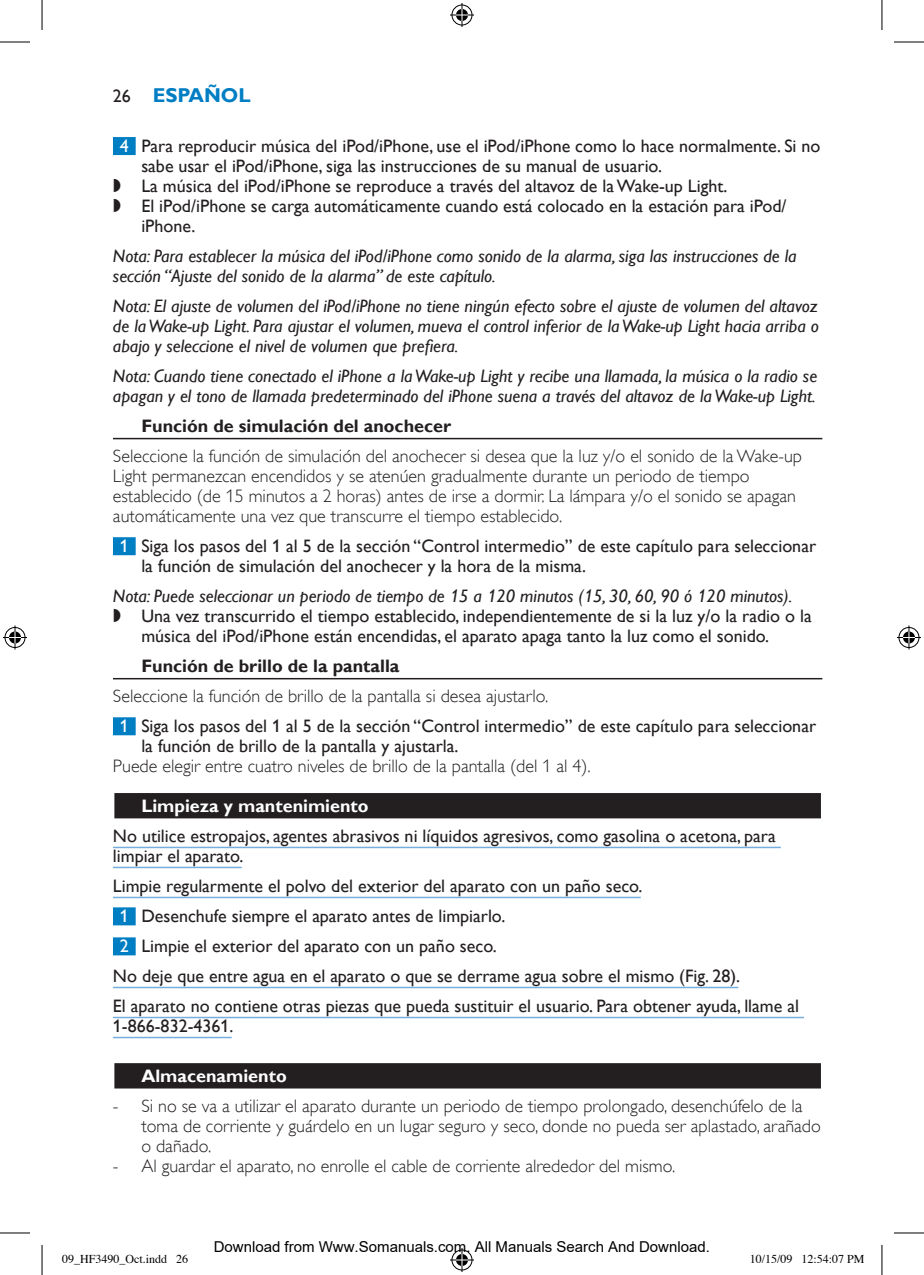
<style>
.page{position:relative;width:924px;height:1275px;background:#fff}
.page>*{position:absolute;margin:0;border:0;box-sizing:border-box;transform-origin:0 0}
.t1{font:700 20px "Gill Sans Alt One WGL";color:#007ec4}
.t2{font:18px/20px "Gill Sans Alt One WGL";color:#231f20}
.t3{font:18px/20px "Gill Sans Alt One WGL Light";color:#231f20}
.t4{font:italic 18px/20px "Gill Sans Alt One WGL";color:#231f20}
.t5{font:700 18px "Gill Sans Alt One WGL";color:#231f20}
.t6{font:700 18px "Gill Sans Alt One WGL";color:#fff}
.t7{font:15px "Arial";color:#000}
.t8{font:12px "Times";color:#000}
.s1{font-weight:400;font-size:18px;color:#231f20}
.s2{color:#fff}
.s3{font-family:"Philips Ll Font Plain"}
</style>
<div class="page">
<div style="left:113px;top:137px;width:23px;height:18px;background:#007ec4"></div>
<hr style="left:113px;top:438px;width:709px;height:1px;background:#231f20">
<div style="left:113px;top:537px;width:23px;height:18px;background:#007ec4"></div>
<hr style="left:113px;top:678px;width:709px;height:1px;background:#231f20">
<div style="left:113px;top:717px;width:23px;height:18px;background:#007ec4"></div>
<div style="left:113px;top:792px;width:709px;height:28px;background:#a5a3a4"></div>
<div style="left:114px;top:793px;width:706px;height:25px;background:#231f20"></div>
<hr style="left:113px;top:846px;width:667px;height:2px;background:#77aedd">
<hr style="left:113px;top:866px;width:128px;height:2px;background:#77aedd">
<hr style="left:113px;top:896px;width:527px;height:2px;background:#77aedd">
<div style="left:113px;top:907px;width:23px;height:18px;background:#007ec4"></div>
<div style="left:113px;top:937px;width:23px;height:18px;background:#007ec4"></div>
<hr style="left:113px;top:986px;width:625px;height:2px;background:#77aedd">
<hr style="left:113px;top:1016px;width:690px;height:2px;background:#77aedd">
<hr style="left:113px;top:1036px;width:118px;height:2px;background:#77aedd">
<div style="left:113px;top:1062px;width:709px;height:28px;background:#8c8a8a"></div>
<div style="left:114px;top:1063px;width:706px;height:25px;background:#231f20"></div>
<hr style="left:0;top:42px;width:30px;height:1px;background:#000">
<hr style="left:893px;top:42px;width:30px;height:1px;background:#000">
<hr style="left:0;top:1232px;width:30px;height:1px;background:#000">
<hr style="left:893px;top:1232px;width:30px;height:1px;background:#000">
<hr style="left:42px;top:0;width:1px;height:30px;background:#000">
<hr style="left:42px;top:1245px;width:1px;height:30px;background:#000">
<hr style="left:881px;top:0;width:1px;height:30px;background:#000">
<hr style="left:881px;top:1245px;width:1px;height:30px;background:#000">
<svg style="left:450px;top:3px;width:24px;height:24px"></svg>
<svg style="left:450px;top:1248px;width:24px;height:24px"></svg>
<svg style="left:3px;top:625px;width:24px;height:24px"></svg>
<svg style="left:897px;top:625px;width:23px;height:24px"></svg>
<p class="t1" style="left:113px;top:82px;width:139px"><span class="s1">26</span> Español</p>
<p class="t2" style="left:120px;top:136px;width:701px"><span class="s2">4</span> Para reproducir música del iPod/iPhone, use el iPod/iPhone como lo hace normalmente. Si no</p>
<p class="t2" style="left:141px;top:156px;width:522px">sabe usar el iPod/iPhone, siga las instrucciones de su manual de usuario.</p>
<p class="t2" style="left:113px;top:176px;width:615px"><span class="s3">,</span> La música del iPod/iPhone se reproduce a través del altavoz de la Wake-up Light.</p>
<p class="t2" style="left:113px;top:196px;width:675px"><span class="s3">,</span> El iPod/iPhone se carga automáticamente cuando está colocado en la estación para iPod/</p>
<p class="t2" style="left:141px;top:216px;width:55px">iPhone.</p>
<p class="t4" style="left:113px;top:246px;width:684px">Nota: Para establecer la música del iPod/iPhone como sonido de la alarma, siga las instrucciones de la sección “Ajuste del sonido de la alarma” de este capítulo.</p>
<p class="t4" style="left:113px;top:296px;width:707px;text-align:justify">Nota: El ajuste de volumen del iPod/iPhone no tiene ningún efecto sobre el ajuste de volumen del altavoz de la Wake-up Light. Para ajustar el volumen, mueva el control inferior de la Wake-up Light hacia arriba o abajo y seleccione el nivel de volumen que prefiera.</p>
<p class="t4" style="left:113px;top:366px;width:705px">Nota: Cuando tiene conectado el iPhone a la Wake-up Light y recibe una llamada, la música o la radio se apagan y el tono de llamada predeterminado del iPhone suena a través del altavoz de la Wake-up Light.</p>
<p class="t5" style="left:141px;top:414px;width:311px">Función de simulación del anochecer</p>
<p class="t3" style="left:113px;top:446px;width:690px">Seleccione la función de simulación del anochecer si desea que la luz y/o el sonido de la Wake-up Light permanezcan encendidos y se atenúen gradualmente durante un periodo de tiempo establecido (de 15 minutos a 2 horas) antes de irse a dormir. La lámpara y/o el sonido se apagan automáticamente una vez que transcurre el tiempo establecido.</p>
<p class="t2" style="left:141px;top:536px;width:676px;text-indent:-22px"><span class="s2">1</span> Siga los pasos del 1 al 5 de la sección “Control intermedio” de este capítulo para seleccionar la función de simulación del anochecer y la hora de la misma.</p>
<p class="t4" style="left:113px;top:586px;width:680px">Nota: Puede seleccionar un periodo de tiempo de 15 a 120 minutos (15, 30, 60, 90 ó 120 minutos).</p>
<p class="t2" style="left:113px;top:606px;width:700px"><span class="s3">,</span> Una vez transcurrido el tiempo establecido, independientemente de si la luz y/o la radio o la</p>
<p class="t2" style="left:141px;top:626px;width:629px">música del iPod/iPhone están encendidas, el aparato apaga tanto la luz como el sonido.</p>
<p class="t5" style="left:141px;top:654px;width:259px">Función de brillo de la pantalla</p>
<p class="t3" style="left:113px;top:686px;width:436px">Seleccione la función de brillo de la pantalla si desea ajustarlo.</p>
<p class="t2" style="left:141px;top:716px;width:676px;text-indent:-22px"><span class="s2">1</span> Siga los pasos del 1 al 5 de la sección “Control intermedio” de este capítulo para seleccionar la función de brillo de la pantalla y ajustarla.</p>
<p class="t3" style="left:113px;top:756px;width:479px">Puede elegir entre cuatro niveles de brillo de la pantalla (del 1 al 4).</p>
<p class="t6" style="left:141px;top:794px;width:229px">Limpieza y mantenimiento</p>
<p class="t2" style="left:113px;top:826px;width:664px">No utilice estropajos, agentes abrasivos ni líquidos agresivos, como gasolina o acetona, para limpiar el aparato.</p>
<p class="t2" style="left:113px;top:876px;width:531px">Limpie regularmente el polvo del exterior del aparato con un paño seco.</p>
<p class="t2" style="left:120px;top:906px;width:387px"><span class="s2">1</span> Desenchufe siempre el aparato antes de limpiarlo.</p>
<p class="t2" style="left:120px;top:936px;width:378px"><span class="s2">2</span> Limpie el exterior del aparato con un paño seco.</p>
<p class="t2" style="left:113px;top:966px;width:628px">No deje que entre agua en el aparato o que se derrame agua sobre el mismo (Fig. 28).</p>
<p class="t2" style="left:113px;top:996px;width:687px">El aparato no contiene otras piezas que pueda sustituir el usuario. Para obtener ayuda, llame al</p>
<p class="t2" style="left:113px;top:1016px;width:122px">1-866-832-4361.</p>
<p class="t6" style="left:141px;top:1064px;width:147px">Almacenamiento</p>
<p class="t3" style="left:141px;top:1096px;width:680px;text-indent:-28px">- Si no se va a utilizar el aparato durante un periodo de tiempo prolongado, desenchúfelo de la toma de corriente y guárdelo en un lugar seguro y seco, donde no pueda ser aplastado, arañado o dañado.</p>
<p class="t3" style="left:113px;top:1156px;width:563px">- Al guardar el aparato, no enrolle el cable de corriente alrededor del mismo.</p>
<p class="t7" style="left:214px;top:1238px;width:497px">Download from Www.Somanuals.com. All Manuals Search And Download.</p>
<p class="t8" style="left:62px;top:1247px;width:127px">09_HF3490_Oct.indd 26</p>
<p class="t8" style="left:749px;top:1247px;width:116px">10/15/09 12:54:07 PM</p>
</div>
